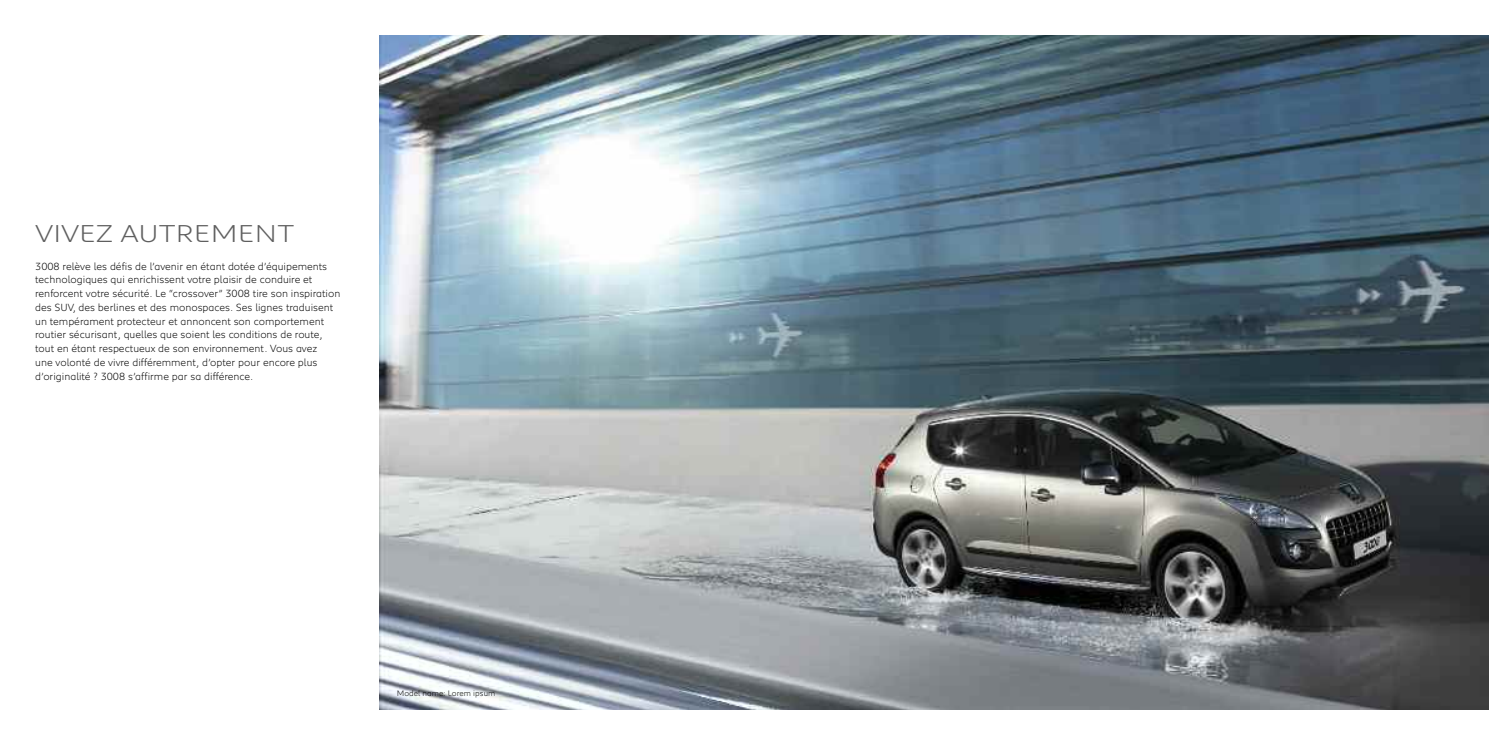
<style>
.page{position:relative;width:1489px;height:745px;background:#fff}
.page>*{position:absolute;margin:0;border:0;box-sizing:border-box;transform-origin:0 0}
.t1{font:300 25px "Peugeot Expanded";color:#5f5f5f}
.t2{font:300 10.62px/13.8px "Peugeot";color:#000}
.t3{font:300 8.12px "Peugeot";letter-spacing:.005em;color:#000}
</style>
<div class="page">
<img style="left:380px;top:35px;width:1108px;height:674px">
<h1 class="t1" style="left:35px;top:225px;width:260px">VIVEZ AUTREMENT</h1>
<p class="t2" style="left:35px;top:260px;width:307px">3008 relève les défis de l’avenir en étant dotée d’équipements technologiques qui enrichissent votre plaisir de conduire et renforcent votre sécurité. Le “crossover” 3008 tire son inspiration des SUV, des berlines et des monospaces. Ses lignes traduisent un tempérament protecteur et annoncent son comportement routier sécurisant, quelles que soient les conditions de route, tout en étant respectueux de son environnement. Vous avez<br>une volonté de vivre différemment, d’opter pour encore plus d’originalité ? 3008 s’affirme par sa différence.</p>
<p class="t3" style="left:396px;top:690px;width:100px">Model name: Lorem ipsum</p>
</div>
